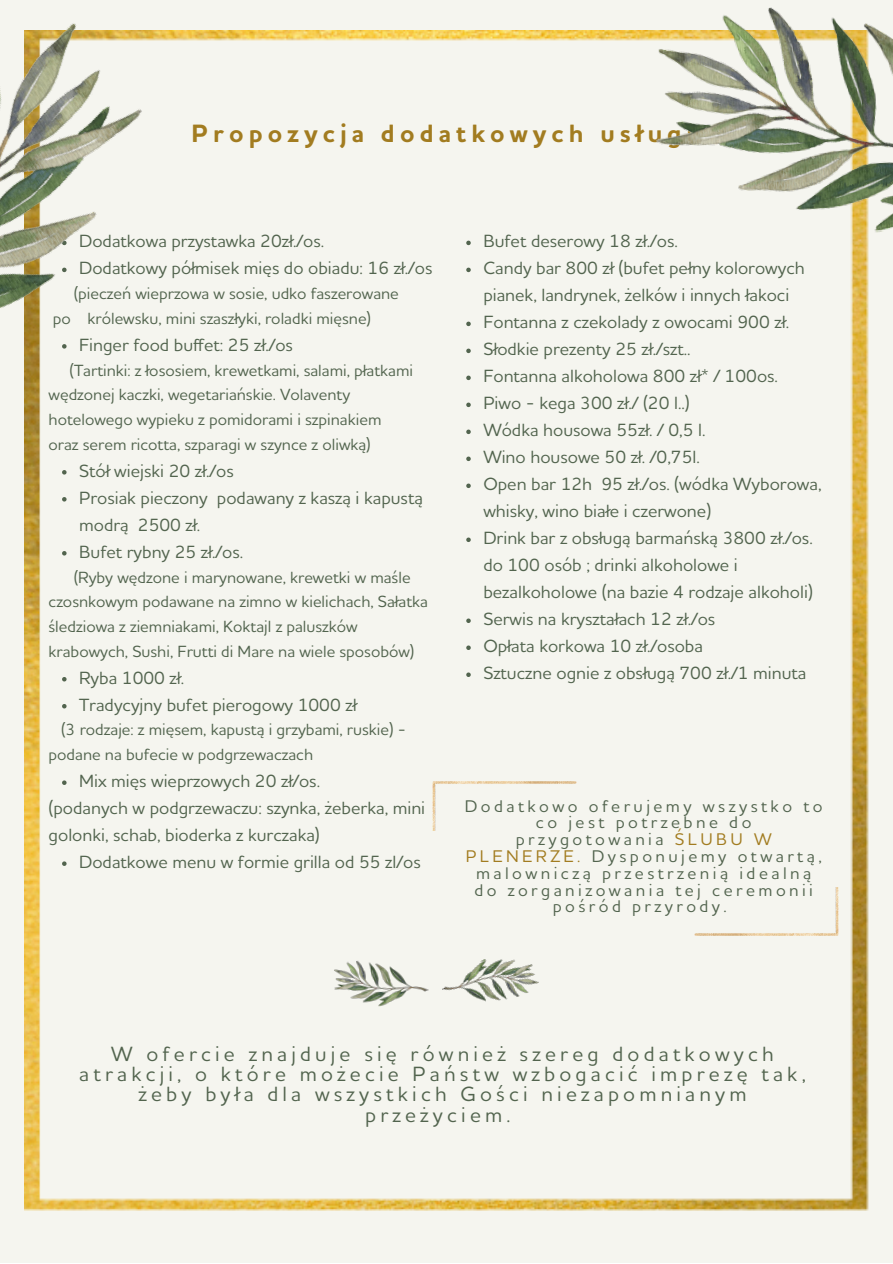
<style>
.page{position:relative;width:893px;height:1264px;background:#fff}
.page>*{position:absolute;margin:0;border:0;box-sizing:border-box;transform-origin:0 0}
.t1{font:700 25.5px "Houschka Alt Pro";letter-spacing:.2em;color:#a27c20}
.t2{font:500 21px/20.2px "Houschka Alt Pro";letter-spacing:.2em;color:#52644e;text-align:center}
.t3{font:500 18px/27px "Houschka Alt Pro";color:#52644e}
.t4{font:500 17.1px/16.8px "Houschka Alt Pro";letter-spacing:.2em;color:#52644e;text-align:center}
.t5{font:500 16.5px/24.8px "Houschka Alt Pro";color:#52644e}
.s1{color:#a27c20}
</style>
<div class="page">
<div style="left:0;top:0;width:892px;height:1262px;background:#f5f5ef"></div>
<img style="left:25px;top:31px;width:843px;height:1179px">
<img style="left:332px;top:954px;width:97px;height:56px">
<img style="left:437px;top:943px;width:104px;height:78px">
<img style="left:541px;top:887px;width:314px;height:64px">
<svg style="left:62px;top:551px;width:5px;height:4px"></svg>
<svg style="left:62px;top:677px;width:5px;height:4px"></svg>
<svg style="left:62px;top:704px;width:5px;height:4px"></svg>
<svg style="left:62px;top:780px;width:5px;height:5px"></svg>
<svg style="left:62px;top:861px;width:5px;height:5px"></svg>
<svg style="left:466px;top:241px;width:4px;height:4px"></svg>
<svg style="left:466px;top:268px;width:4px;height:4px"></svg>
<svg style="left:466px;top:321px;width:4px;height:5px"></svg>
<svg style="left:466px;top:348px;width:4px;height:5px"></svg>
<svg style="left:466px;top:375px;width:4px;height:5px"></svg>
<svg style="left:466px;top:402px;width:4px;height:5px"></svg>
<svg style="left:466px;top:429px;width:4px;height:5px"></svg>
<svg style="left:466px;top:456px;width:4px;height:5px"></svg>
<svg style="left:466px;top:483px;width:4px;height:5px"></svg>
<svg style="left:466px;top:537px;width:4px;height:5px"></svg>
<svg style="left:466px;top:618px;width:4px;height:5px"></svg>
<svg style="left:466px;top:645px;width:4px;height:5px"></svg>
<svg style="left:466px;top:672px;width:4px;height:5px"></svg>
<img style="left:415px;top:766px;width:314px;height:64px">
<img style="left:647px;top:7px;width:245px;height:241px">
<img style="left:0;top:23px;width:209px;height:489px">
<p class="t1" style="left:192px;top:122px;width:503px">Propozycja dodatkowych usług:</p>
<p class="t3" style="left:79px;top:229px;width:246px">Dodatkowa przystawka 20zł./os.</p>
<p class="t3" style="left:79px;top:256px;width:355px">Dodatkowy półmisek mięs do obiadu: 16 zł./os</p>
<p class="t5" style="left:74px;top:282px;width:327px">(pieczeń wieprzowa w sosie, udko faszerowane</p>
<p class="t5" style="left:53px;top:307px;width:320px">po królewsku, mini szaszłyki, roladki mięsne)</p>
<p class="t5" style="left:49px;top:359px;width:366px;text-indent:21px">(Tartinki: z łososiem, krewetkami, salami, płatkami wędzonej kaczki, wegetariańskie. Volaventy hotelowego wypieku z pomidorami i szpinakiem</p>
<p class="t5" style="left:49px;top:433px;width:324px">oraz serem ricotta, szparagi w szynce z oliwką)</p>
<p class="t3" style="left:79px;top:333px;width:215px">Finger food buffet: 25 zł./os</p>
<p class="t3" style="left:79px;top:458px;width:156px">Stół wiejski 20 zł./os</p>
<p class="t3" style="left:79px;top:485px;width:345px">Prosiak pieczony podawany z kaszą i kapustą modrą 2500 zł.</p>
<p class="t3" style="left:79px;top:539px;width:165px">Bufet rybny 25 zł./os.</p>
<p class="t5" style="left:49px;top:566px;width:381px;text-indent:25px">(Ryby wędzone i marynowane, krewetki w maśle czosnkowym podawane na zimno w kielichach, Sałatka śledziowa z ziemniakami, Koktajl z paluszków krabowych, Sushi, Frutti di Mare na wiele sposobów)</p>
<p class="t3" style="left:79px;top:665px;width:106px">Ryba 1000 zł.</p>
<p class="t3" style="left:79px;top:692px;width:279px">Tradycyjny bufet pierogowy 1000 zł</p>
<p class="t5" style="left:49px;top:718px;width:359px;text-indent:13px">(3 rodzaje: z mięsem, kapustą i grzybami, ruskie) - podane na bufecie w podgrzewaczach</p>
<p class="t3" style="left:49px;top:796px;width:378px">(podanych w podgrzewaczu: szynka, żeberka, mini golonki, schab, bioderka z kurczaka)</p>
<p class="t3" style="left:79px;top:769px;width:242px">Mix mięs wieprzowych 20 zł/os.</p>
<p class="t3" style="left:79px;top:850px;width:343px">Dodatkowe menu w formie grilla od 55 zl/os</p>
<p class="t3" style="left:483px;top:229px;width:196px">Bufet deserowy 18 zł./os.</p>
<p class="t3" style="left:483px;top:256px;width:323px">Candy bar 800 zł (bufet pełny kolorowych pianek, landrynek, żelków i innych łakoci</p>
<p class="t3" style="left:483px;top:310px;width:307px">Fontanna z czekolady z owocami 900 zł.</p>
<p class="t3" style="left:483px;top:337px;width:209px">Słodkie prezenty 25 zł./szt..</p>
<p class="t3" style="left:483px;top:364px;width:296px">Fontanna alkoholowa 800 zł* / 100os.</p>
<p class="t3" style="left:483px;top:391px;width:208px">Piwo - kega 300 zł./ (20 l..)</p>
<p class="t3" style="left:483px;top:418px;width:223px">Wódka housowa 55zł. / 0,5 l.</p>
<p class="t3" style="left:483px;top:445px;width:218px">Wino housowe 50 zł. /0,75l.</p>
<p class="t3" style="left:483px;top:472px;width:340px">Open bar 12h 95 zł./os. (wódka Wyborowa, whisky, wino białe i czerwone)</p>
<p class="t3" style="left:483px;top:526px;width:331px">Drink bar z obsługą barmańską 3800 zł./os. do 100 osób ; drinki alkoholowe i bezalkoholowe (na bazie 4 rodzaje alkoholi)</p>
<p class="t3" style="left:483px;top:607px;width:233px">Serwis na kryształach 12 zł./os</p>
<p class="t3" style="left:483px;top:634px;width:221px">Opłata korkowa 10 zł./osoba</p>
<p class="t3" style="left:483px;top:661px;width:324px">Sztuczne ognie z obsługą 700 zł./1 minuta</p>
<p class="t4" style="left:464px;top:798px;width:359px">Dodatkowo oferujemy wszystko to co jest potrzebne do przygotowania <span class="s1">ŚLUBU W<br>PLENERZE.</span> Dysponujemy otwartą, malowniczą przestrzenią idealną do zorganizowania tej ceremonii pośród przyrody.</p>
<p class="t2" style="left:79px;top:1045px;width:728px">W ofercie znajduje się również szereg dodatkowych atrakcji, o które możecie Państw wzbogacić imprezę tak, żeby była dla wszystkich Gości niezapomnianym przeżyciem.</p>
</div>
